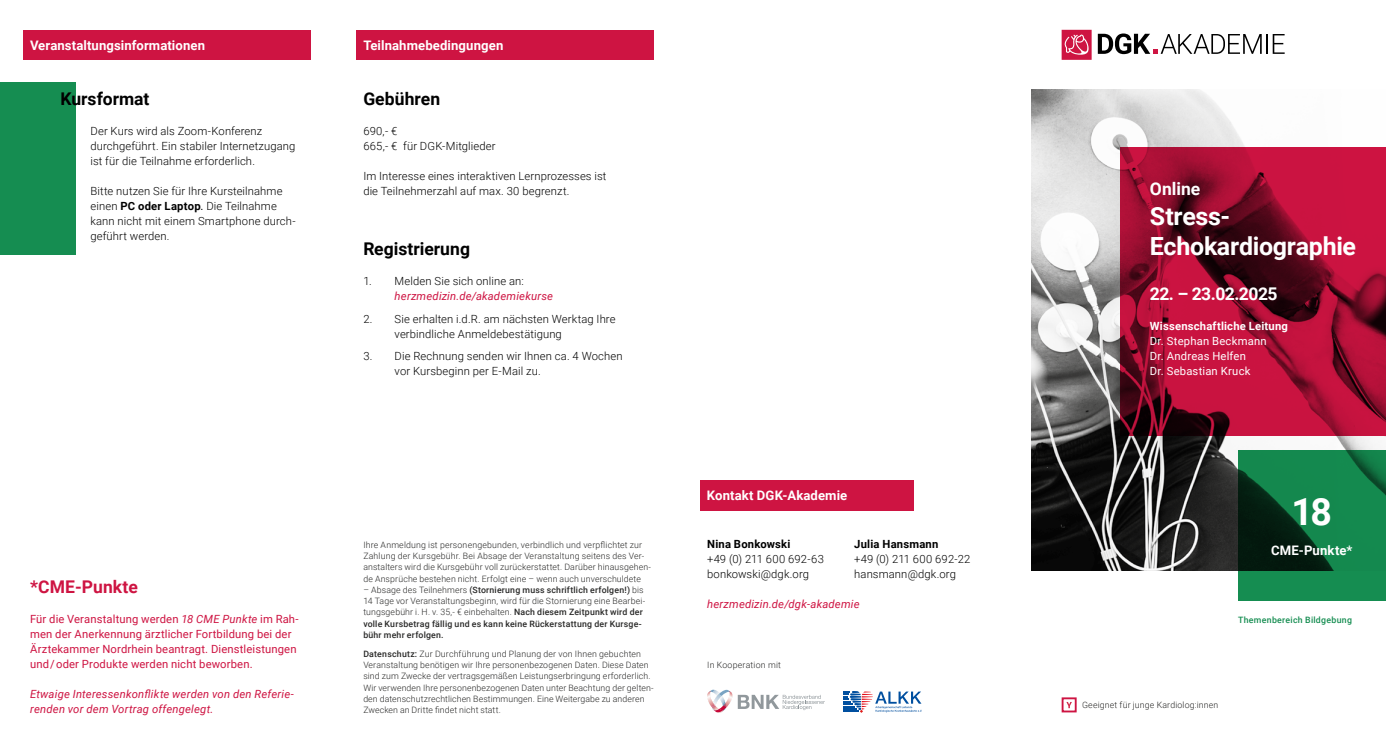
<style>
.page{position:relative;width:1386px;height:745px;background:#fff}
.page>*{position:absolute;margin:0;border:0;box-sizing:border-box;transform-origin:0 0}
.t1{font:700 37.5px "Roboto";color:#fff}
.t2{font:700 25px/30px "Roboto";letter-spacing:-.01em;color:#fff}
.t3{font:700 17.5px "Roboto";color:#000}
.t4{font:700 17.5px "Roboto";letter-spacing:-.03em;color:#fff}
.t5{font:700 17.5px "Roboto";letter-spacing:.005em;color:#ce1442}
.t6{font:700 13.12px "Roboto";letter-spacing:.005em;color:#fff}
.t7{font:300 11.25px/15px "Roboto";letter-spacing:.01em;color:#000}
.t8{font:11.25px/15px "Roboto";letter-spacing:.015em;color:#ce1442}
.t9{font:italic 11.25px/15px "Roboto";letter-spacing:.015em;color:#ce1442}
.t10{font:11.25px/15px "Roboto";letter-spacing:.02em;color:#fff}
.t11{font:700 11.25px "Roboto";letter-spacing:.02em;color:#000}
.t12{font:700 11.25px "Roboto";letter-spacing:.015em;color:#fff}
.t13{font:300 8.75px/11.2px "Roboto";letter-spacing:.015em;color:#282827}
.t14{font:500 8.75px/11.2px "Roboto";letter-spacing:.025em;color:#282827}
.t15{font:500 8.75px "Roboto";letter-spacing:.035em;color:#158d51}
.s1{font-weight:700}
.s2{font-weight:400}
.s3{font-style:italic}
.s4{font-weight:300}
.s5{font-weight:500}
</style>
<div class="page">
<img style="left:1031px;top:90px;width:354px;height:480px">
<div style="left:356px;top:30px;width:298px;height:29px;background:#ce1442"></div>
<hr style="left:1266px;top:34px;width:2px;height:20px;background:#000">
<svg style="left:1272px;top:34px;width:12px;height:20px"></svg>
<svg style="left:1097px;top:33px;width:164px;height:21px"></svg>
<svg style="left:1061px;top:30px;width:30px;height:30px"></svg>
<div style="left:23px;top:30px;width:287px;height:29px;background:#ce1442"></div>
<svg style="left:1120px;top:147px;width:265px;height:288px;background:#990e30"></svg>
<svg style="left:1238px;top:450px;width:147px;height:150px;background:#0f6d3e"></svg>
<div style="left:0;top:82px;width:76px;height:173px;background:#158d51"></div>
<svg style="left:843px;top:691px;width:78px;height:21px"></svg>
<svg style="left:707px;top:689px;width:118px;height:24px"></svg>
<div style="left:700px;top:480px;width:213px;height:30px;background:#ce1442"></div>
<svg style="left:1061px;top:697px;width:16px;height:16px"></svg>
<h3 class="t6" style="left:30px;top:36px;width:176px">Veranstaltungsinformationen</h3>
<h3 class="t3" style="left:60px;top:86px;width:91px">Kursformat</h3>
<p class="t7" style="left:90px;top:123px;width:206px">Der Kurs wird als Zoom-Konferenz durchgeführt. Ein stabiler Internetzugang ist für die Teilnahme erforderlich.</p>
<p class="t7" style="left:90px;top:183px;width:207px">Bitte nutzen Sie für Ihre Kursteilnahme einen <span class="s1">PC oder Laptop</span><span class="s2">.</span> Die Teilnahme kann nicht mit einem Smartphone durch&shy;geführt werden.</p>
<h3 class="t5" style="left:30px;top:574px;width:109px">*CME-Punkte</h3>
<p class="t8" style="left:30px;top:610px;width:270px">Für die Veranstaltung werden <span class="s3">18 CME Punkte</span> im Rah&shy;men der Anerkennung ärztlicher Fortbildung bei der Ärztekammer Nordrhein beantragt. Dienstleistungen und / oder Produkte werden nicht beworben.</p>
<p class="t9" style="left:30px;top:685px;width:265px">Etwaige Interessenkonflikte werden von den Referie&shy;renden vor dem Vortrag offengelegt.</p>
<h3 class="t6" style="left:363px;top:36px;width:141px">Teilnahmebedingungen</h3>
<h3 class="t3" style="left:363px;top:86px;width:78px">Gebühren</h3>
<p class="t7" style="left:363px;top:123px;width:134px">690,- €<br>665,- € für DGK-Mitglieder</p>
<p class="t7" style="left:363px;top:168px;width:245px">Im Interesse eines interaktiven Lernprozesses ist die Teilnehmerzahl auf max. 30 begrenzt.</p>
<h3 class="t3" style="left:363px;top:236px;width:108px">Registrierung</h3>
<p class="t7" style="left:363px;top:273px;width:162px">1. Melden Sie sich online an:</p>
<p class="t9" style="left:394px;top:288px;width:160px">herzmedizin.de/akademiekurse</p>
<p class="t7" style="left:394px;top:310px;width:222px;text-indent:-31px">2. Sie erhalten i.d.R. am nächsten Werktag Ihre verbindliche Anmeldebestätigung</p>
<p class="t7" style="left:394px;top:348px;width:229px;text-indent:-31px">3. Die Rechnung senden wir Ihnen ca. 4 Wochen vor Kursbeginn per E-Mail zu.</p>
<p class="t13" style="left:363px;top:538px;width:289px">Ihre Anmeldung ist personengebunden, verbindlich und verpflichtet zur Zahlung der Kursgebühr. Bei Absage der Veranstaltung seitens des Ver&shy;anstalters wird die Kursgebühr voll zurückerstattet. Darüber hinausgehen&shy;de Ansprüche bestehen nicht. Erfolgt eine – wenn auch unverschuldete</p>
<p class="t14" style="left:363px;top:583px;width:283px"><span class="s4">– Absage des Teilnehmers</span> (Stornierung muss schriftlich erfolgen!) <span class="s4">bis 14 Tage vor Veranstaltungsbeginn, wird für die Stornierung eine Bearbei&shy;tungsgebühr i. H. v. 35,- € einbehalten.</span> Nach diesem Zeitpunkt wird der volle Kursbetrag fällig und es kann keine Rückerstattung der Kursge&shy;bühr mehr erfolgen.</p>
<p class="t13" style="left:363px;top:647px;width:292px"><span class="s5">Datenschutz:</span> Zur Durchführung und Planung der von Ihnen gebuchten Veranstaltung benötigen wir Ihre personenbezogenen Daten. Diese Daten sind zum Zwecke der vertragsgemäßen Leistungserbringung erforderlich.<br>Wir verwenden Ihre personenbezogenen Daten unter Beachtung der gelten&shy;den datenschutzrechtlichen Bestimmungen. Eine Weitergabe zu anderen Zwecken an Dritte findet nicht statt.</p>
<h3 class="t6" style="left:707px;top:486px;width:142px">Kontakt DGK-Akademie</h3>
<p class="t11" style="left:707px;top:535px;width:85px">Nina Bonkowski</p>
<p class="t7" style="left:707px;top:550px;width:118px">+49 (0) 211 600 692-63 bonkowski@dgk.org</p>
<p class="t9" style="left:707px;top:595px;width:154px">herzmedizin.de/dgk-akademie</p>
<p class="t11" style="left:854px;top:535px;width:86px">Julia Hansmann</p>
<p class="t7" style="left:854px;top:550px;width:118px">+49 (0) 211 600 692-22 hansmann@dgk.org</p>
<p class="t13" style="left:707px;top:658px;width:75px">In Kooperation mit</p>
<h3 class="t4" style="left:1149px;top:176px;width:52px">Online</h3>
<h2 class="t2" style="left:1149px;top:200px;width:208px">Stress-<br>Echokardiographie</h2>
<h3 class="t4" style="left:1149px;top:281px;width:129px">22. – 23.02.2025</h3>
<p class="t12" style="left:1149px;top:318px;width:140px">Wissenschaftliche Leitung</p>
<p class="t10" style="left:1149px;top:333px;width:118px">Dr. Stephan Beckmann<br>Dr. Andreas Helfen<br>Dr. Sebastian Kruck</p>
<h1 class="t1" style="left:1291px;top:485px;width:42px">18</h1>
<h3 class="t6" style="left:1270px;top:541px;width:83px">CME-Punkte*</h3>
<p class="t15" style="left:1238px;top:613px;width:115px">Themenbereich Bildgebung</p>
<p class="t13" style="left:1082px;top:698px;width:138px">Geeignet für junge Kardiolog:innen</p>
</div>
